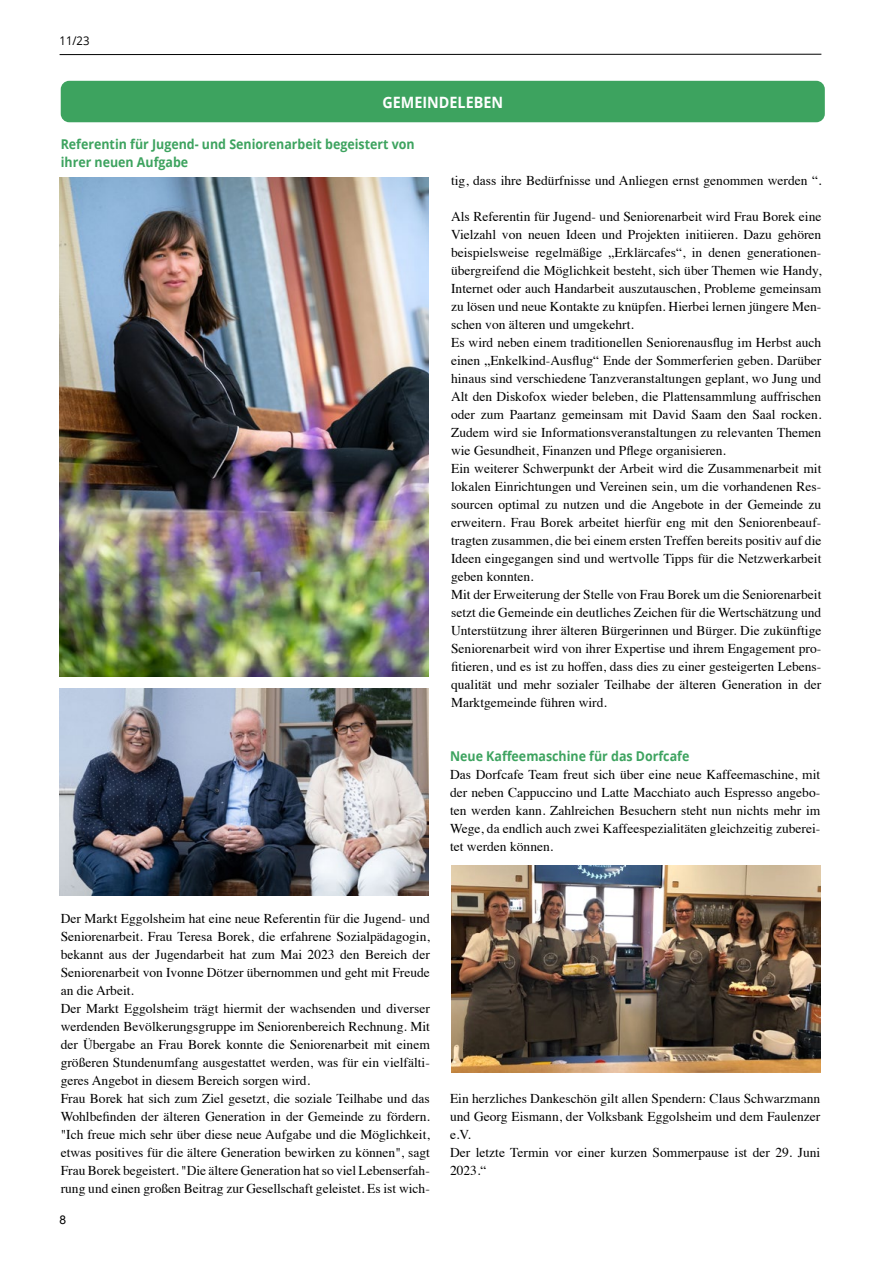
<style>
.page{position:relative;width:881px;height:1263px;background:#fff}
.page>*{position:absolute;margin:0;border:0;box-sizing:border-box;transform-origin:0 0}
.t1{font:700 15.6px "Open Sans";color:#fff;scale:.92 1}
.t2{font:13.5px/18px "Times";color:#000}
.t3{font:700 13.5px/18px "Open Sans";color:#3da35f;scale:.92 1}
.t4{font:12px "Open Sans";color:#000;scale:.94 1}
.t5{font:12px "Arial";color:#000}
</style>
<div class="page">
<hr style="left:60px;top:54px;width:761px;height:1px;background:#000">
<div style="left:61px;top:81px;width:763px;height:41px;background:#3da35f;border-radius:9px"></div>
<img style="left:60px;top:178px;width:368px;height:498px">
<img style="left:451px;top:865px;width:369px;height:207px">
<img style="left:60px;top:689px;width:368px;height:207px">
<p class="t4" style="left:60px;top:32px;width:33px">11/23</p>
<p class="t1" style="left:382px;top:91px;width:133px">GEMEINDELEBEN</p>
<p class="t3" style="left:61px;top:134px;width:386px">Referentin für Jugend- und Seniorenarbeit begeistert von ihrer neuen Aufgabe</p>
<p class="t2" style="left:451px;top:170px;width:371px">tig, dass ihre Bedürfnisse und Anliegen ernst genommen werden “.</p>
<p class="t2" style="left:451px;top:206px;width:371px">Als Referentin für Jugend- und Seniorenarbeit wird Frau Borek eine Vielzahl von neuen Ideen und Projekten initiieren. Dazu gehören beispielsweise regelmäßige „Erklärcafes“, in denen generationen&shy;übergreifend die Möglichkeit besteht, sich über Themen wie Handy, Internet oder auch Handarbeit auszutauschen, Probleme gemeinsam zu lösen und neue Kontakte zu knüpfen. Hierbei lernen jüngere Men&shy;schen von älteren und umgekehrt.<br>Es wird neben einem traditionellen Seniorenausflug im Herbst auch einen „Enkelkind-Ausflug“ Ende der Sommerferien geben. Darüber hinaus sind verschiedene Tanzveranstaltungen geplant, wo Jung und Alt den Diskofox wieder beleben, die Plattensammlung auffrischen oder zum Paartanz gemeinsam mit David Saam den Saal rocken.<br>Zudem wird sie Informationsveranstaltungen zu relevanten Themen wie Gesundheit, Finanzen und Pflege organisieren.<br>Ein weiterer Schwerpunkt der Arbeit wird die Zusammenarbeit mit lokalen Einrichtungen und Vereinen sein, um die vorhandenen Res&shy;sourcen optimal zu nutzen und die Angebote in der Gemeinde zu erweitern. Frau Borek arbeitet hierfür eng mit den Seniorenbeauf&shy;tragten zusammen, die bei einem ersten Treffen bereits positiv auf die Ideen eingegangen sind und wertvolle Tipps für die Netzwerkarbeit geben konnten.<br>Mit der Erweiterung der Stelle von Frau Borek um die Seniorenarbeit setzt die Gemeinde ein deutliches Zeichen für die Wertschätzung und Unterstützung ihrer älteren Bürgerinnen und Bürger. Die zukünftige Seniorenarbeit wird von ihrer Expertise und ihrem Engagement pro&shy;fitieren, und es ist zu hoffen, dass dies zu einer gesteigerten Lebens&shy;qualität und mehr sozialer Teilhabe der älteren Generation in der Marktgemeinde führen wird.</p>
<p class="t3" style="left:450px;top:746px;width:261px">Neue Kaffeemaschine für das Dorfcafe</p>
<p class="t2" style="left:450px;top:764px;width:371px;text-align:justify">Das Dorfcafe Team freut sich über eine neue Kaffeemaschine, mit der neben Cappuccino und Latte Macchiato auch Espresso angebo&shy;ten werden kann. Zahlreichen Besuchern steht nun nichts mehr im Wege, da endlich auch zwei Kaffeespezialitäten gleichzeitig zuberei&shy;tet werden können.</p>
<p class="t2" style="left:61px;top:908px;width:370px">Der Markt Eggolsheim hat eine neue Referentin für die Jugend- und Seniorenarbeit. Frau Teresa Borek, die erfahrene Sozialpädagogin, bekannt aus der Jugendarbeit hat zum Mai 2023 den Bereich der Seniorenarbeit von Ivonne Dötzer übernommen und geht mit Freude an die Arbeit.<br>Der Markt Eggolsheim trägt hiermit der wachsenden und diverser werdenden Bevölkerungsgruppe im Seniorenbereich Rechnung. Mit der Übergabe an Frau Borek konnte die Seniorenarbeit mit einem größeren Stundenumfang ausgestattet werden, was für ein vielfälti&shy;geres Angebot in diesem Bereich sorgen wird.<br>Frau Borek hat sich zum Ziel gesetzt, die soziale Teilhabe und das Wohlbefinden der älteren Generation in der Gemeinde zu fördern. "Ich freue mich sehr über diese neue Aufgabe und die Möglichkeit, etwas positives für die ältere Generation bewirken zu können", sagt Frau Borek begeistert. "Die ältere Generation hat so viel Lebenserfah&shy;rung und einen großen Beitrag zur Gesellschaft geleistet. Es ist wich-</p>
<p class="t5" style="left:60px;top:1212px;width:8px">8</p>
<p class="t2" style="left:450px;top:1088px;width:371px">Ein herzliches Dankeschön gilt allen Spendern: Claus Schwarzmann und Georg Eismann, der Volksbank Eggolsheim und dem Faulenzer e.V.<br>Der letzte Termin vor einer kurzen Sommerpause ist der 29. Juni 2023.“</p>
</div>
